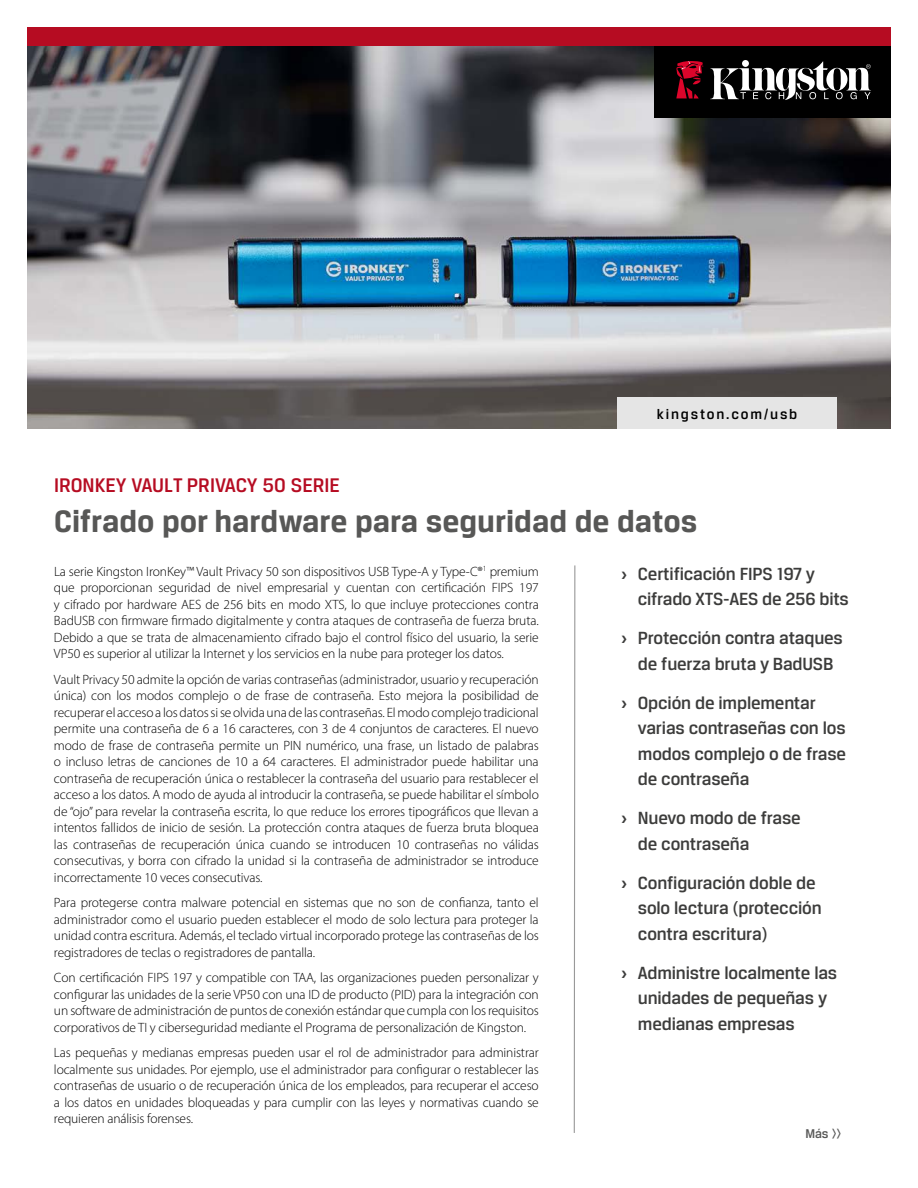
<style>
.page{position:relative;width:918px;height:1188px;background:#fff}
.page>*{position:absolute;margin:0;border:0;box-sizing:border-box;transform-origin:0 0}
.t1{font:700 33px "Breuer Text";color:#575756}
.t2{font:500 21px "Breuer Text";color:#b60c22}
.t3{font:500 18.75px/25.5px "Breuer Text";letter-spacing:-.01em;color:#3c3c3b}
.t4{font:500 15px "Breuer Text";letter-spacing:.12em;color:#000}
.t5{font:300 13.5px/16.5px "Myriad Pro";letter-spacing:-.01em;color:#000;text-align:justify}
.t6{font:500 13.5px "Breuer Text";color:#575756}
.s1{font-weight:700}
</style>
<div class="page">
<img style="left:27px;top:46px;width:864px;height:383px">
<div style="left:27px;top:27px;width:864px;height:19px;background:#b60c22"></div>
<div style="left:655px;top:46px;width:236px;height:71px;background:#000"></div>
<svg style="left:710px;top:61px;width:161px;height:39px"></svg>
<svg style="left:676px;top:61px;width:28px;height:38px"></svg>
<svg style="left:573px;top:565px;width:3px;height:568px"></svg>
<div style="left:617px;top:397px;width:220px;height:32px;background:#e5e5e5"></div>
<h2 class="t2" style="left:54px;top:473px;width:288px">IRONKEY VAULT PRIVACY 50 SERIE</h2>
<p class="t4" style="left:657px;top:406px;width:142px">kingston.com/usb</p>
<h1 class="t1" style="left:54px;top:502px;width:645px">Cifrado por hardware para seguridad de datos</h1>
<p class="t5" style="left:54px;top:563px;width:486px">La serie Kingston IronKey™ Vault Privacy 50 son dispositivos USB Type-A y Type-C®<sup>1</sup> premium que proporcionan seguridad de nivel empresarial y cuentan con certificación FIPS 197 y cifrado por hardware AES de 256 bits en modo XTS, lo que incluye protecciones contra BadUSB con firmware firmado digitalmente y contra ataques de contraseña de fuerza bruta.<br>Debido a que se trata de almacenamiento cifrado bajo el control físico del usuario, la serie VP50 es superior al utilizar la Internet y los servicios en la nube para proteger los datos.</p>
<p class="t5" style="left:54px;top:671px;width:486px">Vault Privacy 50 admite la opción de varias contraseñas (administrador, usuario y recuperación única) con los modos complejo o de frase de contraseña. Esto mejora la posibilidad de recuperar el acceso a los datos si se olvida una de las contraseñas. El modo complejo tradicional permite una contraseña de 6 a 16 caracteres, con 3 de 4 conjuntos de caracteres. El nuevo modo de frase de contraseña permite un PIN numérico, una frase, un listado de palabras o incluso letras de canciones de 10 a 64 caracteres. El administrador puede habilitar una contraseña de recuperación única o restablecer la contraseña del usuario para restablecer el acceso a los datos. A modo de ayuda al introducir la contraseña, se puede habilitar el símbolo de “ojo” para revelar la contraseña escrita, lo que reduce los errores tipográficos que llevan a intentos fallidos de inicio de sesión. La protección contra ataques de fuerza bruta bloquea las contraseñas de recuperación única cuando se introducen 10 contraseñas no válidas consecutivas, y borra con cifrado la unidad si la contraseña de administrador se introduce incorrectamente 10 veces consecutivas.</p>
<p class="t5" style="left:54px;top:894px;width:486px">Para protegerse contra malware potencial en sistemas que no son de confianza, tanto el administrador como el usuario pueden establecer el modo de solo lectura para proteger la unidad contra escritura. Además, el teclado virtual incorporado protege las contraseñas de los registradores de teclas o registradores de pantalla.</p>
<p class="t5" style="left:54px;top:969px;width:486px">Con certificación FIPS 197 y compatible con TAA, las organizaciones pueden personalizar y configurar las unidades de la serie VP50 con una ID de producto (PID) para la integración con un software de administración de puntos de conexión estándar que cumpla con los requisitos corporativos de TI y ciberseguridad mediante el Programa de personalización de Kingston.</p>
<p class="t5" style="left:54px;top:1044px;width:486px">Las pequeñas y medianas empresas pueden usar el rol de administrador para administrar localmente sus unidades. Por ejemplo, use el administrador para configurar o restablecer las contraseñas de usuario o de recuperación única de los empleados, para recuperar el acceso a los datos en unidades bloqueadas y para cumplir con las leyes y normativas cuando se requieren análisis forenses.</p>
<h3 class="t3" style="left:638px;top:560px;width:212px;text-indent:-17px"><span class="s1">›</span> Certificación FIPS 197 y cifrado XTS-AES de 256 bits</h3>
<h3 class="t3" style="left:621px;top:625px;width:223px;text-align:center"><span class="s1">›</span> Protección contra ataques de fuerza bruta y BadUSB</h3>
<h3 class="t3" style="left:638px;top:689px;width:210px;text-indent:-17px"><span class="s1">›</span> Opción de implementar varias contraseñas con los modos complejo o de frase de contraseña</h3>
<h3 class="t3" style="left:638px;top:805px;width:164px;text-indent:-17px"><span class="s1">›</span> Nuevo modo de frase de contraseña</h3>
<h3 class="t3" style="left:638px;top:869px;width:185px;text-indent:-17px"><span class="s1">›</span> Configuración doble de solo lectura (protección contra escritura)</h3>
<h3 class="t3" style="left:638px;top:959px;width:201px;text-indent:-17px"><span class="s1">›</span> Administre localmente las unidades de pequeñas y medianas empresas</h3>
<p class="t6" style="left:805px;top:1126px;width:37px">Más &gt;&gt;</p>
</div>
